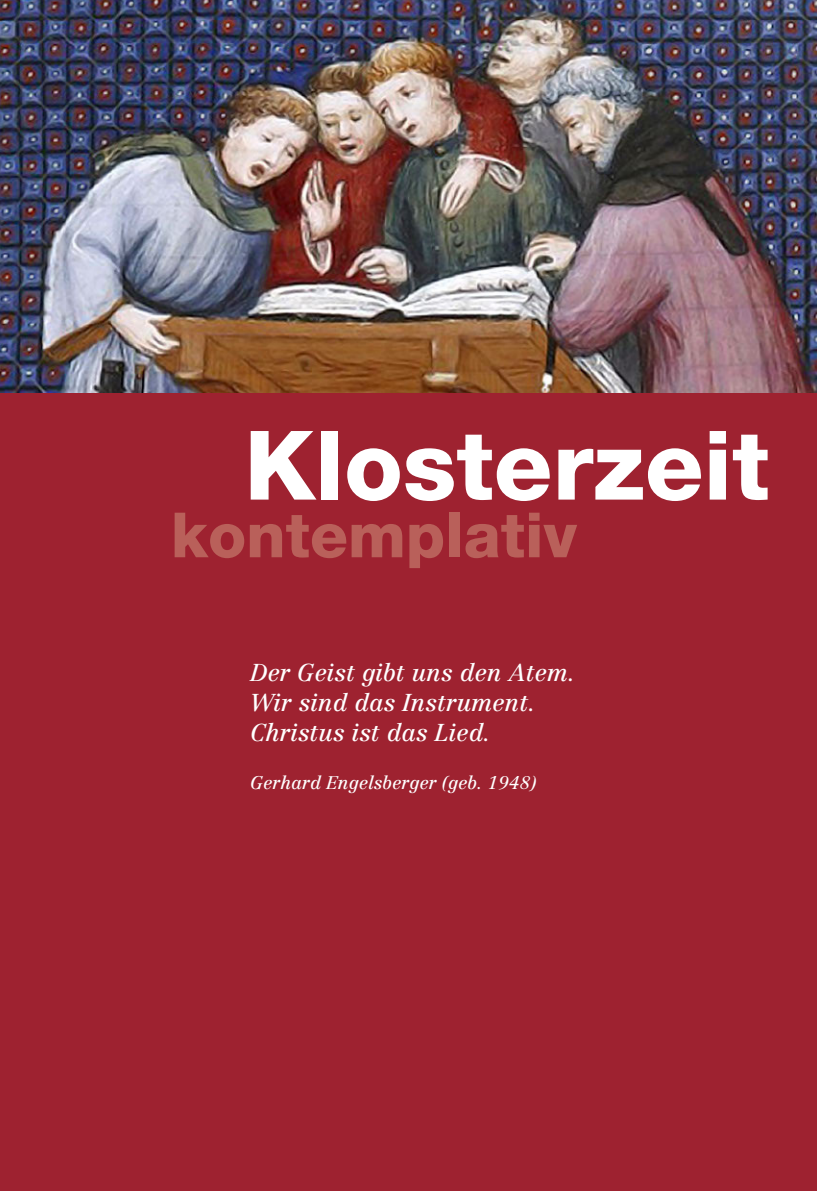
<style>
.page{position:relative;width:817px;height:1191px;background:#fff}
.page>*{position:absolute;margin:0;border:0;box-sizing:border-box;transform-origin:0 0}
.t1{font:800 96px "Helvetica Neue LT Pro";color:#fff}
.t2{font:800 62.4px "Helvetica Neue LT Pro";color:#b9605a}
.t3{font:italic 24px/30px "Centennial LT Std";color:#fff}
.t4{font:italic 18px "Centennial LT Std";color:#fff}
</style>
<div class="page">
<div style="left:0;top:0;width:816px;height:1191px;background:#9e2230"></div>
<img style="left:0;top:0;width:816px;height:392px">
<h1 class="t1" style="left:244px;top:408px;width:526px">Klosterzeit</h1>
<h2 class="t2" style="left:171px;top:498px;width:407px">kontemplativ</h2>
<p class="t3" style="left:250px;top:657px;width:326px">Der Geist gibt uns den Atem.<br>Wir sind das Instrument.<br>Christus ist das Lied.</p>
<p class="t4" style="left:250px;top:771px;width:287px">Gerhard Engelsberger (geb. 1948)</p>
</div>
